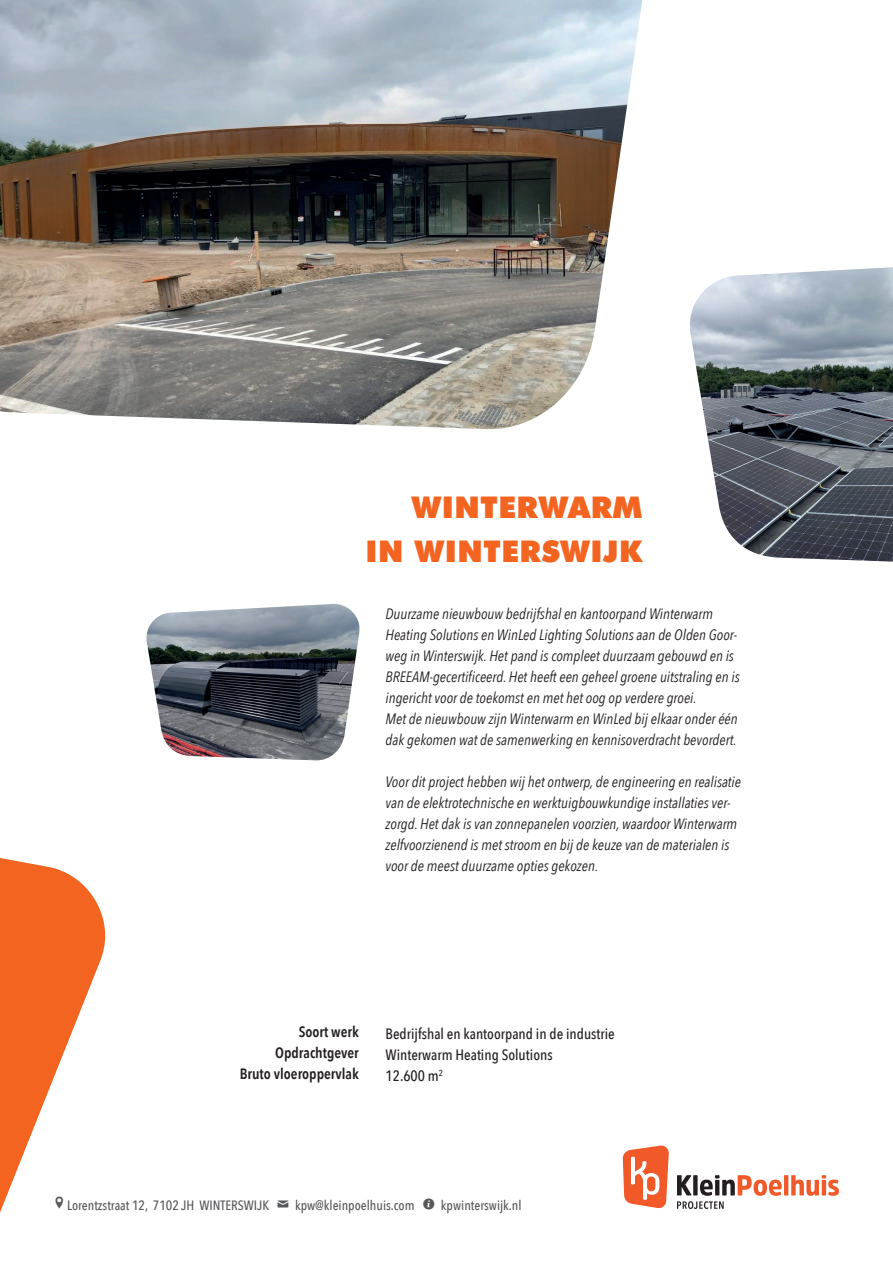
<style>
.page{position:relative;width:893px;height:1263px;background:#fff}
.page>*{position:absolute;margin:0;border:0;box-sizing:border-box;transform-origin:0 0}
.t1{font:900 30px/43.5px "Futura BT";letter-spacing:.02em;color:#f36421;text-align:right}
.t2{font:30px "Entypo";color:#57585a}
.t3{font:italic 15px/21px "Avenir Next Condensed";color:#231f20}
.t4{font:500 15px/21px "Avenir Next Condensed";color:#231f20}
.t5{font:600 15px/21px "Avenir Next Condensed";color:#231f20;text-align:right}
.t6{font:500 13.5px "Avenir Next Condensed";color:#57585a}
.s1{font-family:"Entypo";font-weight:400;font-size:24px}
</style>
<div class="page">
<img style="left:0;top:0;width:642px;height:430px">
<img style="left:690px;top:267px;width:203px;height:295px">
<img style="left:146px;top:604px;width:214px;height:157px">
<svg style="left:0;top:858px;width:106px;height:355px;fill:#f36421"></svg>
<svg style="left:677px;top:1175px;width:105px;height:34px"></svg>
<hr style="left:784px;top:1175px;width:4px;height:20px;background:#f15929">
<svg style="left:791px;top:1175px;width:48px;height:21px"></svg>
<svg style="left:623px;top:1145px;width:46px;height:63px"></svg>
<h1 class="t1" style="left:365px;top:484px;width:278px">WINTERWARM<br>IN WINTERSWIJK</h1>
<p class="t3" style="left:386px;top:603px;width:356px">Duurzame nieuwbouw bedrijfshal en kantoorpand Winterwarm Heating Solutions en WinLed Lighting Solutions aan de Olden Goor&shy;weg in Winterswijk. Het pand is compleet duurzaam gebouwd en is BREEAM-gecertificeerd. Het heeft een geheel groene uitstraling en is ingericht voor de toekomst en met het oog op verdere groei.<br>Met de nieuwbouw zijn Winterwarm en WinLed bij elkaar onder één dak gekomen wat de samenwerking en kennisoverdracht bevordert.</p>
<p class="t3" style="left:386px;top:771px;width:357px">Voor dit project hebben wij het ontwerp, de engineering en realisatie van de elektrotechnische en werktuigbouwkundige installaties ver&shy;zorgd. Het dak is van zonnepanelen voorzien, waardoor Winterwarm zelfvoorzienend is met stroom en bij de keuze van de materialen is voor de meest duurzame opties gekozen.</p>
<p class="t5" style="left:240px;top:1021px;width:121px">Soort werk<br>Opdrachtgever<br>Bruto vloeroppervlak</p>
<p class="t4" style="left:386px;top:1023px;width:231px">Bedrijfshal en kantoorpand in de industrie<br>Winterwarm Heating Solutions<br>12.600 m<sup>2</sup></p>
<h1 class="t2" style="left:54px;top:1182px;width:12px">0</h1>
<p class="t6" style="left:67px;top:1197px;width:456px">Lorentzstraat 12, 7102 JH WINTERSWIJK <span class="s1">%</span> kpw@kleinpoelhuis.com <span class="s1">`</span> kpwinterswijk.nl</p>
</div>
